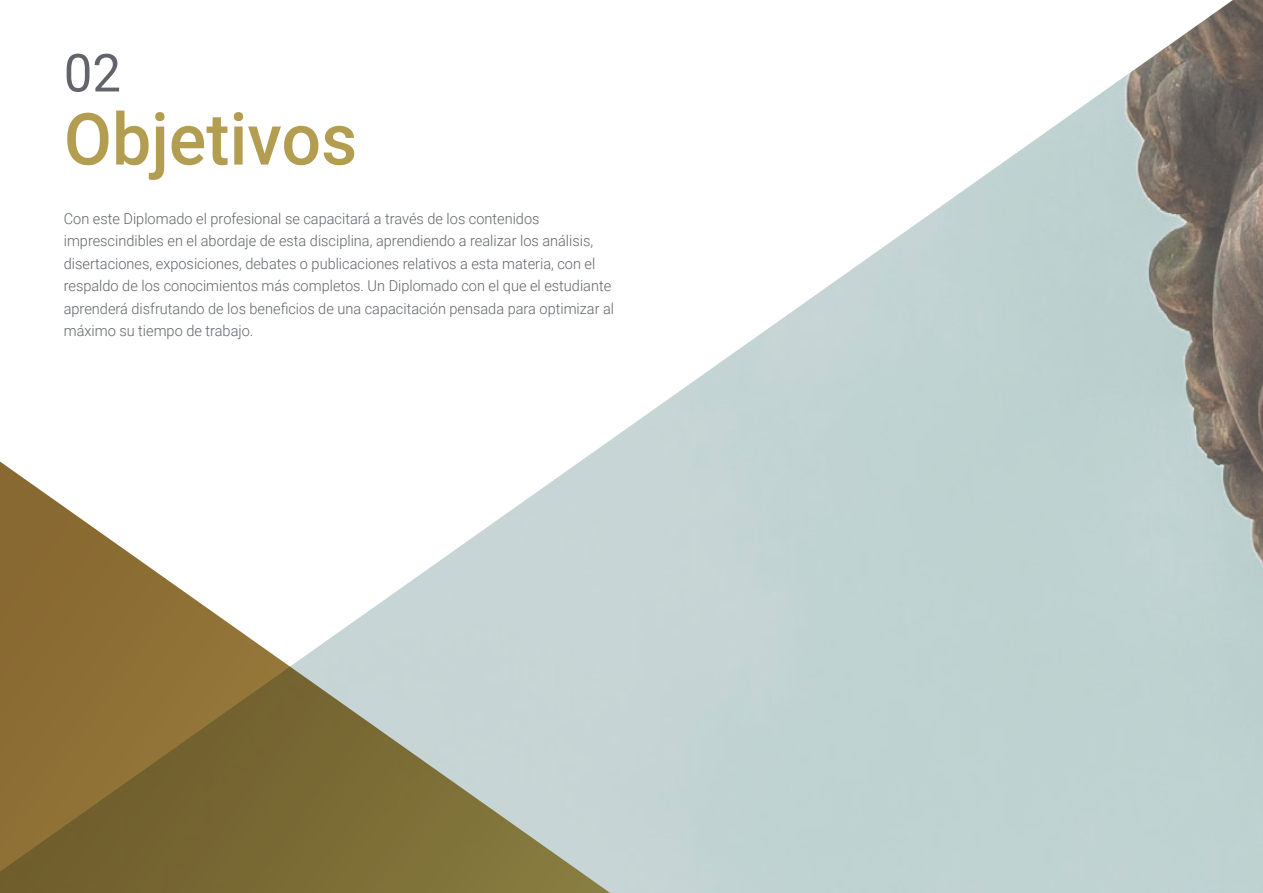
<style>
.page{position:relative;width:1263px;height:893px;background:#fff}
.page>*{position:absolute;margin:0;border:0;box-sizing:border-box;transform-origin:0 0}
.t1{font:500 72px "Roboto";color:#b39d51}
.t2{font:52.5px "Roboto";color:#61646a}
.t3{font:300 15px/22.5px "Roboto";color:#61646a}
</style>
<div class="page">
<img style="left:602px;top:0;width:661px;height:893px">
<svg style="left:0;top:446px;width:640px;height:447px"></svg>
<h2 class="t2" style="left:64px;top:36px;width:59px">02</h2>
<h1 class="t1" style="left:64px;top:89px;width:295px">Objetivos</h1>
<p class="t3" style="left:64px;top:207px;width:552px">Con este Diplomado el profesional se capacitará a través de los contenidos imprescindibles en el abordaje de esta disciplina, aprendiendo a realizar los análisis, disertaciones, exposiciones, debates o publicaciones relativos a esta materia, con el respaldo de los conocimientos más completos. Un Diplomado con el que el estudiante aprenderá disfrutando de los beneficios de una capacitación pensada para optimizar al máximo su tiempo de trabajo.</p>
</div>
